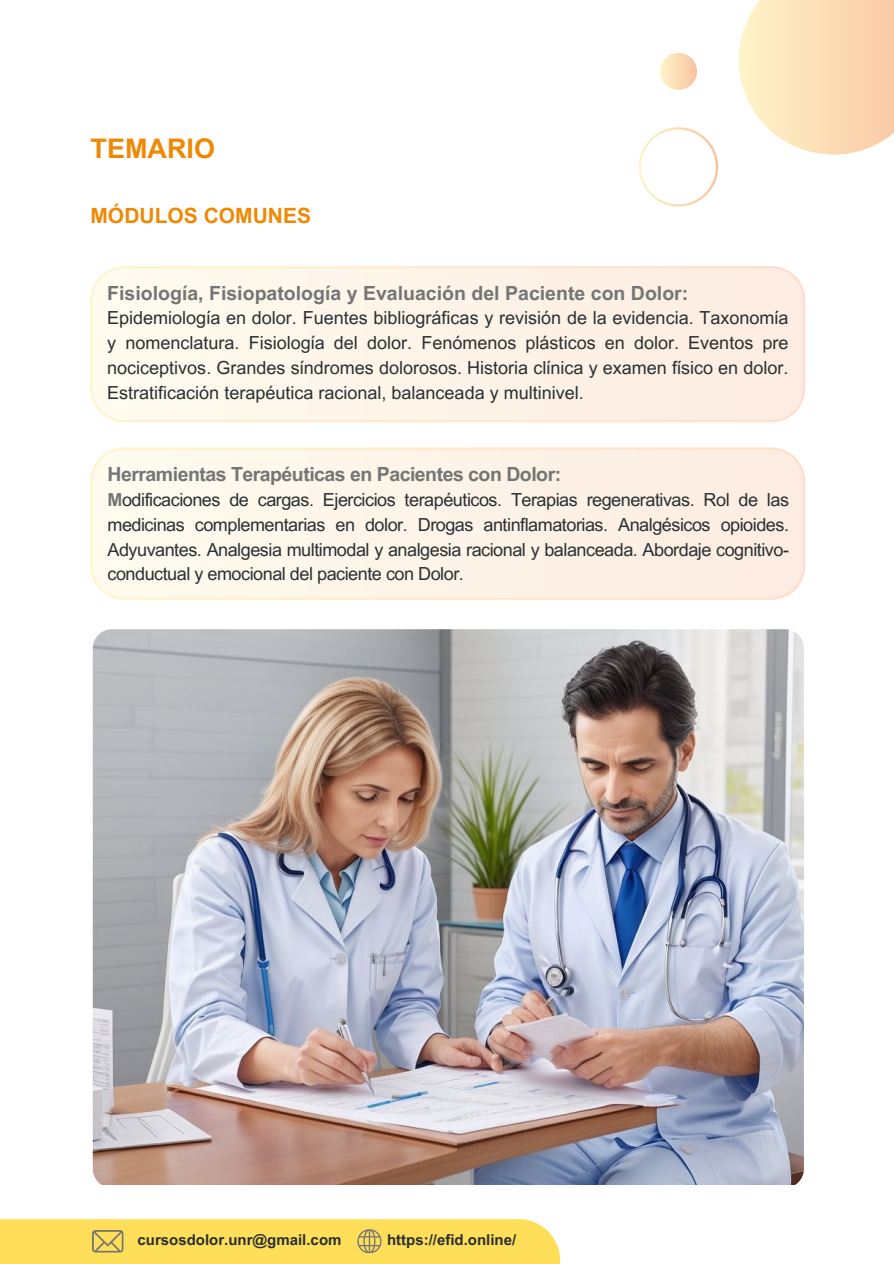
<style>
.page{position:relative;width:894px;height:1264px;background:#fff}
.page>*{position:absolute;margin:0;border:0;box-sizing:border-box;transform-origin:0 0}
.t1{font:700 27px "Arial MT Pro";color:#ee8905}
.t2{font:700 21px "Arial MT Pro";color:#ee8905}
.t3{font:700 19.5px "Arial MT Pro";color:#747575}
.t4{font:700 19.5px "Arial MT Pro";letter-spacing:-.025em;color:#747575}
.t5{font:18px/24.8px "Arial MT Pro";letter-spacing:-.015em;color:#292f32;text-align:justify}
.t6{font:700 15px "Arial MT Pro";color:#292f32}
.s1{font-weight:700;color:#747575}
</style>
<div class="page">
<div style="left:90px;top:266px;width:715px;height:156px;background:#fef3e8"></div>
<div style="left:90px;top:447px;width:714px;height:152px;background:#fef3e8"></div>
<div style="left:0;top:1219px;width:560px;height:44px;background:#ffde59"></div>
<svg style="left:92px;top:1230px;width:31px;height:22px"></svg>
<svg style="left:357px;top:1229px;width:24px;height:23px"></svg>
<svg style="left:659px;top:53px;width:37px;height:37px"></svg>
<svg style="left:739px;top:0;width:154px;height:154px;background:#fce1be"></svg>
<svg style="left:638px;top:127px;width:79px;height:79px"></svg>
<img style="left:93px;top:629px;width:710px;height:555px">
<h1 class="t1" style="left:90px;top:138px;width:126px">TEMARIO</h1>
<p class="t2" style="left:90px;top:208px;width:222px">MÓDULOS COMUNES</p>
<p class="t3" style="left:107px;top:285px;width:582px">Fisiología, Fisiopatología y Evaluación del Paciente con Dolor:</p>
<p class="t5" style="left:107px;top:308px;width:682px">Epidemiología en dolor. Fuentes bibliográficas y revisión de la evidencia. Taxonomía y nomenclatura. Fisiología del dolor. Fenómenos plásticos en dolor. Eventos pre nociceptivos. Grandes síndromes dolorosos. Historia clínica y examen físico en dolor.<br>Estratificación terapéutica racional, balanceada y multinivel.</p>
<p class="t4" style="left:107px;top:467px;width:455px">Herramientas Terapéuticas en Pacientes con Dolor:</p>
<p class="t5" style="left:107px;top:489px;width:682px"><span class="s1">M</span>odificaciones de cargas. Ejercicios terapéuticos. Terapias regenerativas. Rol de las medicinas complementarias en dolor. Drogas antinflamatorias. Analgésicos opioides.<br>Adyuvantes. Analgesia multimodal y analgesia racional y balanceada. Abordaje cognitivo&shy;conductual y emocional del paciente con Dolor.</p>
<p class="t6" style="left:137px;top:1233px;width:205px">cursosdolor.unr@gmail.com</p>
<p class="t6" style="left:387px;top:1233px;width:131px">https://efid.online/</p>
</div>
